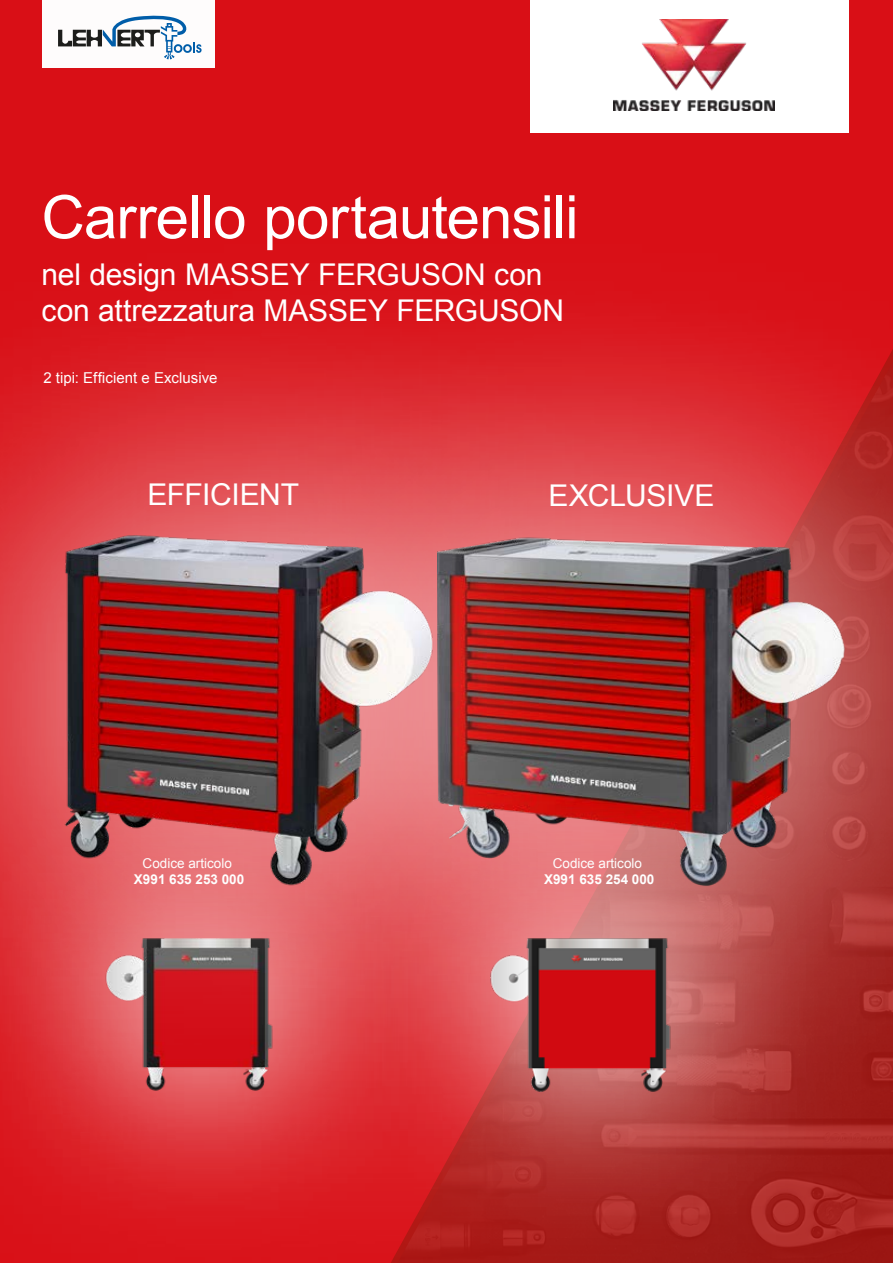
<style>
.page{position:relative;width:893px;height:1263px;background:#d90f16}
.page>*{position:absolute;margin:0;border:0;box-sizing:border-box;transform-origin:0 0}
.t1{font:60px "Arial";letter-spacing:-.015em;color:#fff}
.t2{font:30px/36px "Arial";letter-spacing:-.01em;color:#fff}
.t3{font:15px "Arial";letter-spacing:.005em;color:#fff}
.t4{font:13.5px "Arial";color:#fff}
.t5{font:700 13.5px "Arial";color:#fff}
</style>
<div class="page">
<div style="left:0;top:115px;width:893px;height:1148px;background:#fff;opacity:.5"></div>
<div style="left:162px;top:265px;width:731px;height:865px;background:#fff;opacity:.5"></div>
<img style="left:687px;top:520px;width:173px;height:378px">
<svg style="left:0;top:1129px;width:346px;height:102px;fill:#da1e24"></svg>
<svg style="left:346px;top:781px;width:478px;height:452px;background:#b03534"></svg>
<img style="left:687px;top:922px;width:16px;height:186px">
<div style="left:0;top:264px;width:687px;height:865px;background:#fff;opacity:.5"></div>
<img style="left:60px;top:492px;width:420px;height:411px">
<div style="left:43px;top:0;width:172px;height:68px;background:#fff"></div>
<svg style="left:58px;top:15px;width:144px;height:44px"></svg>
<div style="left:530px;top:0;width:319px;height:132px;background:#fff"></div>
<img style="left:613px;top:19px;width:162px;height:91px">
<h1 class="t1" style="left:41px;top:178px;width:539px">Carrello portautensili</h1>
<p class="t2" style="left:41px;top:256px;width:524px">nel design MASSEY FERGUSON con con attrezzatura MASSEY FERGUSON</p>
<p class="t3" style="left:43px;top:368px;width:176px">2 tipi: Efficient e Exclusive</p>
<p class="t2" style="left:147px;top:476px;width:153px">EFFICIENT</p>
<p class="t2" style="left:548px;top:477px;width:167px">EXCLUSIVE</p>
<p class="t4" style="left:143px;top:854px;width:91px">Codice articolo</p>
<p class="t5" style="left:134px;top:870px;width:112px">X991 635 253 000</p>
<p class="t4" style="left:553px;top:854px;width:91px">Codice articolo</p>
<p class="t5" style="left:544px;top:870px;width:112px">X991 635 254 000</p>
</div>
